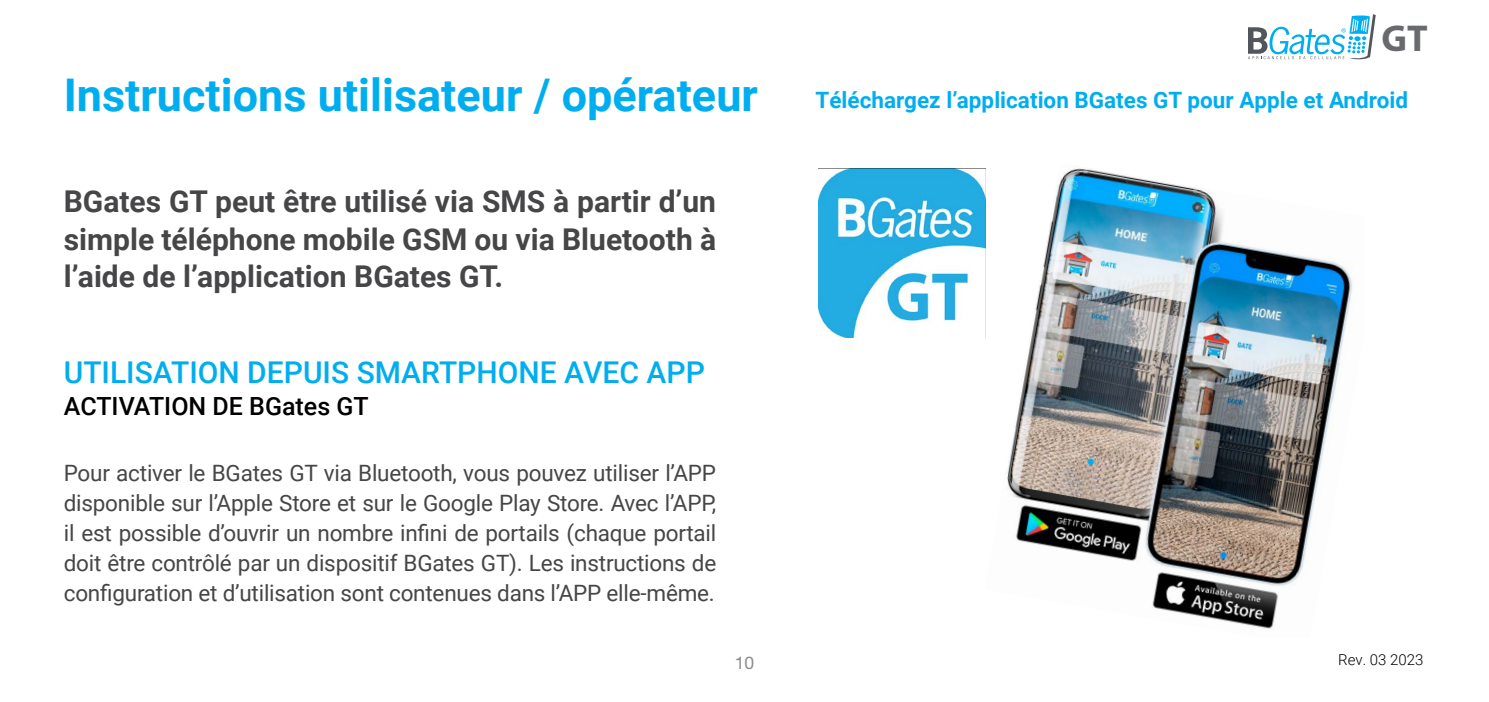
<style>
.page{position:relative;width:1489px;height:702px;background:#fff}
.page>*{position:absolute;margin:0;border:0;box-sizing:border-box;transform-origin:0 0}
.t1{font:700 45px "Roboto";color:#00aeef}
.t2{font:700 37.5px "Myriad Pro";color:#696a6d}
.t3{font:700 30px/37.5px "Roboto";color:#464547;text-align:justify}
.t4{font:500 30px "Roboto";color:#00aeef}
.t5{font:500 25px "Roboto";color:#000}
.t6{font:22.5px/30px "Roboto";letter-spacing:-.01em;color:#464547;text-align:justify}
.t7{font:700 22.5px "Roboto";color:#00aeef}
.t8{font:17.5px "Helvetica Neue LT Std";color:#8a8c8e}
.t9{font:300 15px "Roboto";color:#000}
</style>
<div class="page">
<svg style="left:1248px;top:14px;width:127px;height:46px"></svg>
<img style="left:985px;top:168px;width:368px;height:461px">
<img style="left:818px;top:168px;width:167px;height:169px">
<h1 class="t1" style="left:64px;top:63px;width:695px">Instructions utilisateur / opérateur</h1>
<h3 class="t3" style="left:64px;top:182px;width:653px">BGates GT peut être utilisé via SMS à partir d’un simple téléphone mobile GSM ou via Bluetooth à l’aide de l’application BGates GT.</h3>
<h3 class="t4" style="left:64px;top:351px;width:642px">UTILISATION DEPUIS SMARTPHONE AVEC APP</h3>
<p class="t5" style="left:64px;top:388px;width:306px">ACTIVATION DE BGates GT</p>
<p class="t6" style="left:64px;top:457px;width:654px">Pour activer le BGates GT via Bluetooth, vous pouvez utiliser l’APP disponible sur l’Apple Store et sur le Google Play Store. Avec l’APP, il est possible d’ouvrir un nombre infini de portails (chaque portail doit être contrôlé par un dispositif BGates GT). Les instructions de configuration et d’utilisation sont contenues dans l’APP elle-même.</p>
<p class="t8" style="left:734px;top:652px;width:21px">10</p>
<h2 class="t2" style="left:1381px;top:14px;width:48px">GT</h2>
<p class="t7" style="left:815px;top:84px;width:594px">Téléchargez l’application BGates GT pour Apple et Android</p>
<p class="t9" style="left:1338px;top:648px;width:87px">Rev. 03 2023</p>
</div>
